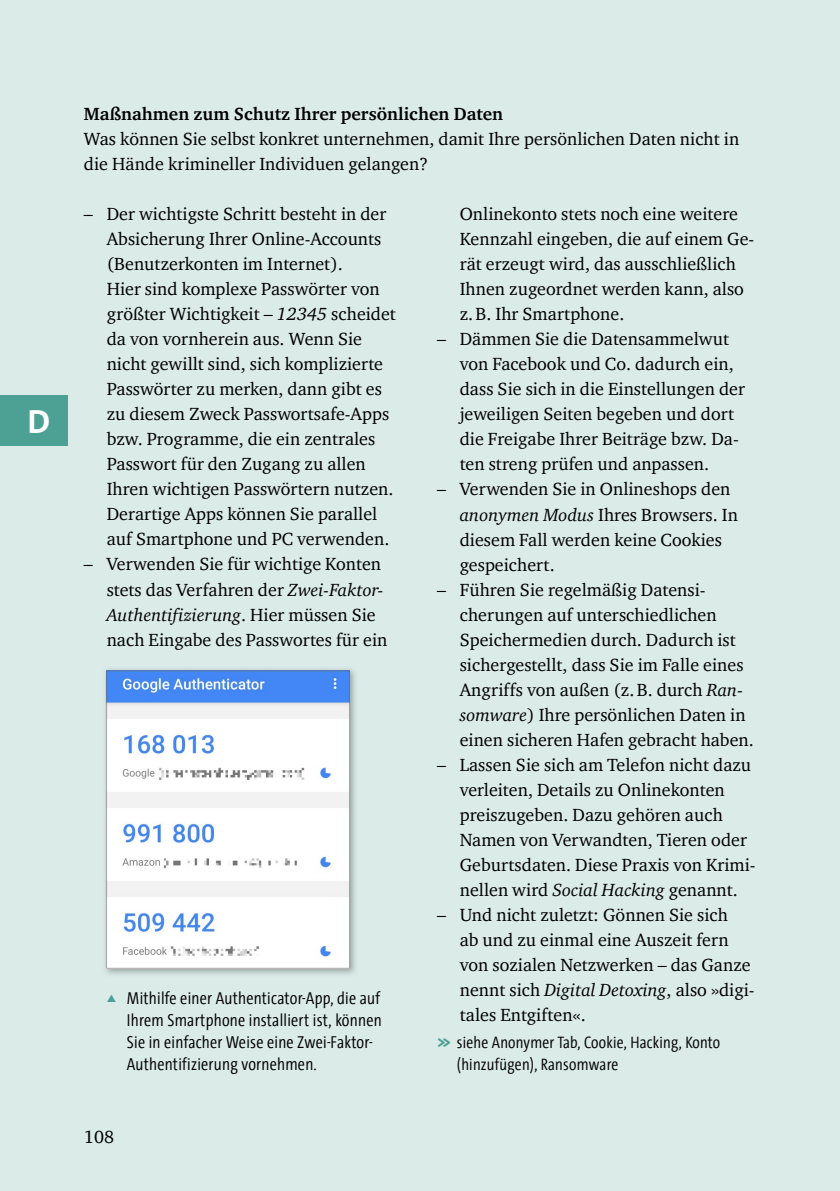
<style>
.page{position:relative;width:840px;height:1191px;background:#fff}
.page>*{position:absolute;margin:0;border:0;box-sizing:border-box;transform-origin:0 0}
.t1{font:700 34px "The Sans Os F";color:#fff}
.t2{font:18px/25px "Charter ITC Std";color:#000}
.t3{font:700 18px "Charter ITC Std";color:#000}
.t4{font:300 17.6px/22px "The Sans Cd LF4";letter-spacing:.015em;color:#000}
.t5{font:300 16.8px/22px "The Sans Cd LF4";letter-spacing:.015em;color:#000}
.s1{font-style:italic}
.s2{font-family:"Galileo Callout TS 2";font-weight:400;font-size:10px;color:#4ca094}
</style>
<div class="page">
<div style="left:0;top:0;width:839px;height:1191px;background:#dbebe7"></div>
<img style="left:105px;top:669px;width:250px;height:306px">
<svg style="left:106px;top:670px;width:244px;height:298px;background:#e1e9f7"></svg>
<div style="left:0;top:395px;width:67px;height:50px;background:#4ca094"></div>
<h1 class="t1" style="left:27px;top:400px;width:24px">D</h1>
<p class="t3" style="left:84px;top:103px;width:420px">Maßnahmen zum Schutz Ihrer persönlichen Daten</p>
<p class="t2" style="left:84px;top:126px;width:656px">Was können Sie selbst konkret unternehmen, damit Ihre persönlichen Daten nicht in die Hände krimineller Individuen gelangen?</p>
<p class="t2" style="left:107px;top:201px;width:290px;text-indent:-23px">– Der wichtigste Schritt besteht in der Absicherung Ihrer Online-Accounts (Benutzerkonten im Internet).<br>Hier sind komplexe Passwörter von größter Wichtigkeit – <span class="s1">12345</span> scheidet da von vornherein aus. Wenn Sie nicht gewillt sind, sich komplizierte Passwörter zu merken, dann gibt es zu diesem Zweck Passwortsafe-Apps bzw. Programme, die ein zentrales Passwort für den Zugang zu allen Ihren wichtigen Passwörtern nutzen.<br>Derartige Apps können Sie parallel auf Smartphone und PC verwenden.</p>
<p class="t2" style="left:107px;top:551px;width:282px;text-indent:-23px">– Verwenden Sie für wichtige Konten stets das Verfahren der <span class="s1">Zwei-Faktor-Authentifizierung</span>. Hier müssen Sie nach Eingabe des Passwortes für ein</p>
<p class="t2" style="left:459px;top:201px;width:296px">Onlinekonto stets noch eine weitere Kennzahl eingeben, die auf einem Ge&shy;rät erzeugt wird, das ausschließlich Ihnen zugeordnet werden kann, also z.B. Ihr Smartphone.</p>
<p class="t2" style="left:459px;top:326px;width:286px;text-indent:-23px">– Dämmen Sie die Datensammelwut von Facebook und Co. dadurch ein, dass Sie sich in die Einstellungen der jeweiligen Seiten begeben und dort die Freigabe Ihrer Beiträge bzw. Da&shy;ten streng prüfen und anpassen.</p>
<p class="t2" style="left:459px;top:476px;width:279px;text-indent:-23px">– Verwenden Sie in Onlineshops den <span class="s1">anonymen Modus</span> Ihres Browsers. In diesem Fall werden keine Cookies gespeichert.</p>
<p class="t2" style="left:459px;top:576px;width:295px;text-indent:-23px">– Führen Sie regelmäßig Datensi&shy;cherungen auf unterschiedlichen Speichermedien durch. Dadurch ist sichergestellt, dass Sie im Falle eines Angriffs von außen (z.B. durch <span class="s1">Ran&shy;somware</span>) Ihre persönlichen Daten in einen sicheren Hafen gebracht haben.</p>
<p class="t2" style="left:459px;top:751px;width:297px;text-indent:-23px">– Lassen Sie sich am Telefon nicht dazu verleiten, Details zu Onlinekonten preiszugeben. Dazu gehören auch Namen von Verwandten, Tieren oder Geburtsdaten. Diese Praxis von Krimi&shy;nellen wird <span class="s1">Social Hacking</span> genannt.</p>
<p class="t2" style="left:459px;top:901px;width:296px;text-indent:-23px">– Und nicht zuletzt: Gönnen Sie sich<br>ab und zu einmal eine Auszeit fern von sozialen Netzwerken – das Ganze nennt sich <span class="s1">Digital Detoxing</span>, also »digi&shy;tales Entgiften«.</p>
<p class="t5" style="left:456px;top:1031px;width:265px;text-indent:-20px"><span class="s2">?</span> siehe Anonymer Tab, Cookie, Hacking, Konto (hinzufügen), Ransomware</p>
<p class="t4" style="left:127px;top:986px;width:256px">Mithilfe einer Authenticator-App, die auf Ihrem Smartphone installiert ist, können Sie in einfacher Weise eine Zwei-Faktor-Authentifizierung vornehmen.</p>
<p class="t2" style="left:84px;top:1124px;width:32px">108</p>
</div>
